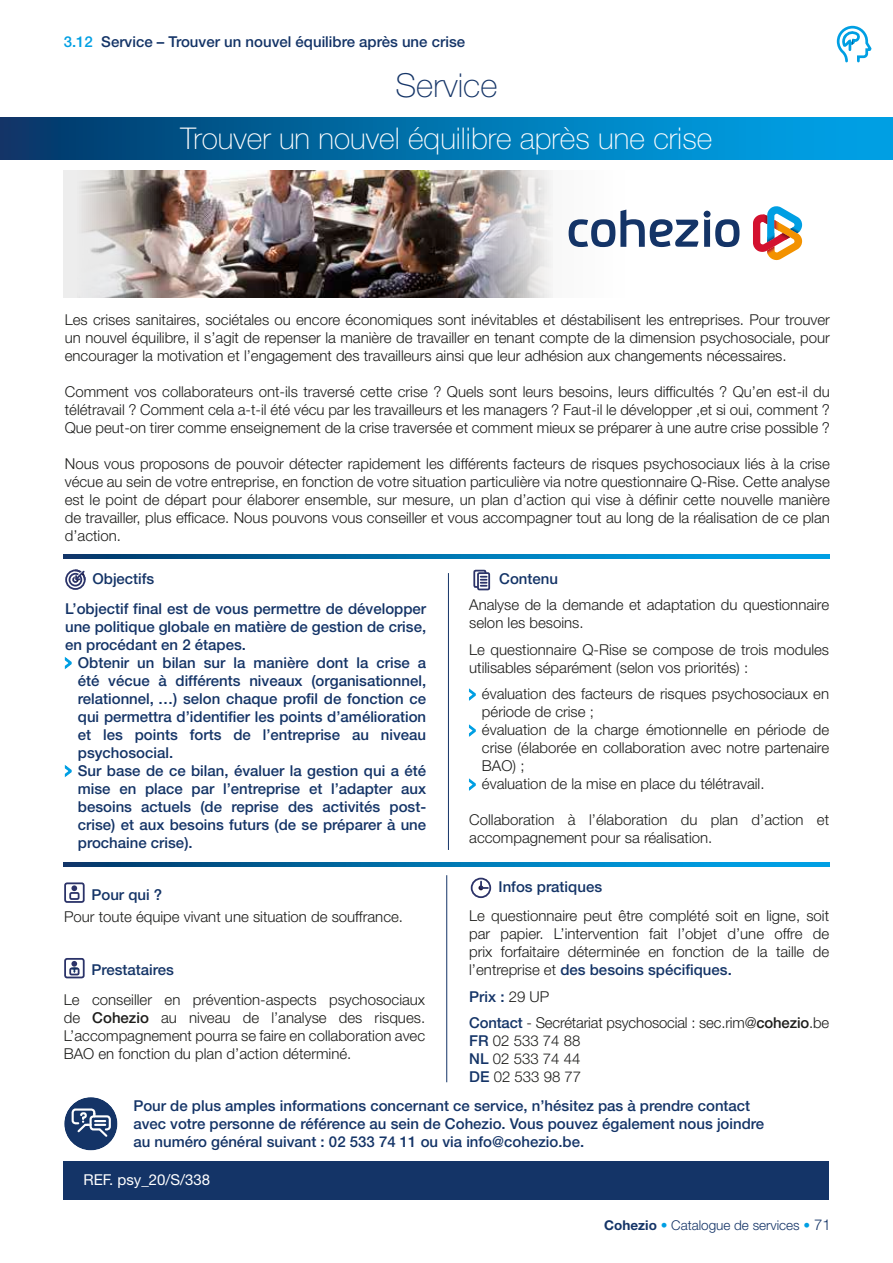
<style>
.page{position:relative;width:893px;height:1263px;background:#fff}
.page>*{position:absolute;margin:0;border:0;box-sizing:border-box;transform-origin:0 0}
.t1{font:100 33px "Helvetica Neue LT Std";color:#143467}
.t2{font:100 30px "Helvetica Neue LT Std";color:#fff}
.t3{font:300 15px/18px "Helvetica Neue LT Std";color:#1d1d1b;text-align:justify}
.t4{font:500 15px/18px "Helvetica Neue LT Std";color:#143467}
.t5{font:15px "Helvetica Neue LT Std";color:#fff}
.t6{font:300 13.5px "Helvetica Neue LT Std";color:#143467}
.s1{color:#009fe3}
.s2{font-stretch:condensed;font-size:18px;color:#009fe3}
.s3{font-weight:500}
.s4{font-weight:500;font-stretch:condensed;font-size:18px;color:#009fe3}
.s5{font-weight:500;color:#143467}
.s6{font-weight:700}
.s7{font-size:15px}
</style>
<div class="page">
<div style="left:64px;top:1097px;width:53px;height:53px;background:#143467;border-radius:50%"></div>
<div style="left:90px;top:1115px;width:21px;height:15px;border:2px solid #fff;border-radius:3px"></div>
<svg style="left:71px;top:1108px;width:34px;height:26px"></svg>
<div style="left:0;top:117px;width:893px;height:43px;background:linear-gradient(to right,#033a6a,#00aaf0)"></div>
<div style="left:64px;top:1161px;width:765px;height:38px;background:#143467"></div>
<svg style="left:836px;top:25px;width:36px;height:38px"></svg>
<img style="left:74px;top:170px;width:478px;height:128px">
<svg style="left:64px;top:554px;width:765px;height:5px"></svg>
<svg style="left:64px;top:863px;width:765px;height:4px"></svg>
<hr style="left:448px;top:573px;width:1px;height:277px;background:#143467">
<hr style="left:446px;top:875px;width:1px;height:207px;background:#143467">
<svg style="left:475px;top:569px;width:16px;height:22px"></svg>
<div style="left:473px;top:570px;width:13px;height:18px;border:2px solid #fff"></div>
<svg style="left:478px;top:573px;width:11px;height:16px"></svg>
<div style="left:477px;top:572px;width:13px;height:18px;border:2px solid #2b3369"></div>
<svg style="left:481px;top:576px;width:6px;height:11px"></svg>
<svg style="left:66px;top:572px;width:18px;height:17px"></svg>
<div style="left:65px;top:569px;width:21px;height:21px;border:2px solid #2b3369;border-radius:50%"></div>
<div style="left:69px;top:573px;width:13px;height:13px;border:2px solid #2b3369;border-radius:50%"></div>
<div style="left:72px;top:576px;width:7px;height:7px;border:2px solid #fff;border-radius:50%"></div>
<svg style="left:73px;top:569px;width:13px;height:12px"></svg>
<svg style="left:470px;top:877px;width:22px;height:22px"></svg>
<svg style="left:478px;top:880px;width:12px;height:10px"></svg>
<div style="left:471px;top:878px;width:20px;height:20px;border:2px solid #fff;border-radius:50%"></div>
<div style="left:64px;top:958px;width:21px;height:20px;border:2px solid #2b3369;border-radius:2px"></div>
<div style="left:69px;top:967px;width:11px;height:8px;border:2px solid #2b3369"></div>
<svg style="left:71px;top:961px;width:6px;height:12px"></svg>
<div style="left:64px;top:882px;width:21px;height:21px;border:2px solid #2b3369;border-radius:2px"></div>
<div style="left:69px;top:892px;width:11px;height:8px;border:2px solid #2b3369"></div>
<svg style="left:71px;top:885px;width:6px;height:6px"></svg>
<svg style="left:753px;top:206px;width:49px;height:54px"></svg>
<svg style="left:569px;top:210px;width:170px;height:37px"></svg>
<p class="t4" style="left:64px;top:32px;width:403px"><span class="s1">3.12</span> Service – Trouver un nouvel équilibre après une crise</p>
<h1 class="t1" style="left:395px;top:66px;width:104px">Service</h1>
<h2 class="t2" style="left:181px;top:121px;width:533px">Trouver un nouvel équilibre après une crise</h2>
<p class="t3" style="left:65px;top:310px;width:767px">Les crises sanitaires, sociétales ou encore économiques sont inévitables et déstabilisent les entreprises. Pour trouver un nouvel équilibre, il s’agit de repenser la manière de travailler en tenant compte de la dimension psychosociale, pour encourager la motivation et l’engagement des travailleurs ainsi que leur adhésion aux changements nécessaires.</p>
<p class="t3" style="left:65px;top:382px;width:767px">Comment vos collaborateurs ont-ils traversé cette crise ? Quels sont leurs besoins, leurs difficultés ? Qu’en est-il du télétravail ? Comment cela a-t-il été vécu par les travailleurs et les managers ? Faut-il le développer ,et si oui, comment ?<br>Que peut-on tirer comme enseignement de la crise traversée et comment mieux se préparer à une autre crise possible ?</p>
<p class="t3" style="left:65px;top:454px;width:767px">Nous vous proposons de pouvoir détecter rapidement les différents facteurs de risques psychosociaux liés à la crise vécue au sein de votre entreprise, en fonction de votre situation particulière via notre questionnaire Q-Rise. Cette analyse est le point de départ pour élaborer ensemble, sur mesure, un plan d’action qui vise à définir cette nouvelle manière de travailler, plus efficace. Nous pouvons vous conseiller et vous accompagner tout au long de la réalisation de ce plan d’action.</p>
<p class="t4" style="left:92px;top:569px;width:63px">Objectifs</p>
<p class="t4" style="left:499px;top:569px;width:60px">Contenu</p>
<p class="t4" style="left:65px;top:599px;width:363px">L’objectif final est de vous permettre de développer</p>
<p class="t4" style="left:65px;top:617px;width:363px">une politique globale en matière de gestion de crise,</p>
<p class="t4" style="left:65px;top:635px;width:182px">en procédant en 2 étapes.</p>
<p class="t4" style="left:65px;top:653px;width:363px"><span class="s2">&gt;</span> Obtenir un bilan sur la manière dont la crise a</p>
<p class="t4" style="left:78px;top:671px;width:350px">été vécue à différents niveaux (organisationnel,</p>
<p class="t4" style="left:78px;top:689px;width:350px">relationnel, …) selon chaque profil de fonction ce</p>
<p class="t4" style="left:78px;top:707px;width:350px">qui permettra d’identifier les points d’amélioration</p>
<p class="t4" style="left:78px;top:725px;width:350px">et les points forts de l’entreprise au niveau</p>
<p class="t4" style="left:78px;top:743px;width:97px">psychosocial.</p>
<p class="t4" style="left:65px;top:761px;width:363px"><span class="s2">&gt;</span> Sur base de ce bilan, évaluer la gestion qui a été</p>
<p class="t4" style="left:78px;top:779px;width:350px">mise en place par l’entreprise et l’adapter aux</p>
<p class="t4" style="left:78px;top:797px;width:350px">besoins actuels (de reprise des activités post-</p>
<p class="t4" style="left:78px;top:815px;width:350px">crise) et aux besoins futurs (de se préparer à une</p>
<p class="t4" style="left:78px;top:833px;width:116px">prochaine crise).</p>
<p class="t4" style="left:91px;top:886px;width:72px">Pour qui ?</p>
<p class="t3" style="left:64px;top:907px;width:340px">Pour toute équipe vivant une situation de souffrance.</p>
<p class="t4" style="left:91px;top:960px;width:84px">Prestataires</p>
<p class="t3" style="left:64px;top:990px;width:363px">Le conseiller en prévention-aspects psychosociaux de <span class="s3">Cohezio</span> au niveau de l’analyse des risques.<br>L’accompagnement pourra se faire en collaboration avec BAO en fonction du plan d’action déterminé.</p>
<p class="t3" style="left:469px;top:595px;width:361px">Analyse de la demande et adaptation du questionnaire selon les besoins.</p>
<p class="t3" style="left:469px;top:640px;width:361px">Le questionnaire Q-Rise se compose de trois modules utilisables séparément (selon vos priorités) :</p>
<p class="t3" style="left:469px;top:684px;width:361px"><span class="s4">&gt;</span> évaluation des facteurs de risques psychosociaux en</p>
<p class="t3" style="left:482px;top:702px;width:113px">période de crise ;</p>
<p class="t3" style="left:469px;top:720px;width:361px"><span class="s4">&gt;</span> évaluation de la charge émotionnelle en période de</p>
<p class="t3" style="left:482px;top:738px;width:349px">crise (élaborée en collaboration avec notre partenaire</p>
<p class="t3" style="left:482px;top:756px;width:44px">BAO) ;</p>
<p class="t3" style="left:469px;top:774px;width:297px"><span class="s4">&gt;</span> évaluation de la mise en place du télétravail.</p>
<p class="t3" style="left:469px;top:810px;width:361px">Collaboration à l’élaboration du plan d’action et accompagnement pour sa réalisation.</p>
<p class="t4" style="left:498px;top:877px;width:105px">Infos pratiques</p>
<p class="t3" style="left:469px;top:907px;width:361px">Le questionnaire peut être complété soit en ligne, soit par papier. L’intervention fait l’objet d’une offre de prix forfaitaire déterminée en fonction de la taille de l’entreprise et <span class="s5">des besoins spécifiques.</span></p>
<p class="t3" style="left:469px;top:984px;width:361px;line-height:25.5px"><span class="s5">Prix :</span> 29 UP<br><span class="s5">Contact</span> - Secrétariat psychosocial : sec.rim@<span class="s3">cohezio</span>.be</p>
<p class="t3" style="left:469px;top:1031px;width:114px"><span class="s5">FR</span> 02 533 74 88<br><span class="s5">NL</span> 02 533 74 44<br><span class="s5">DE</span> 02 533 98 77</p>
<p class="t4" style="left:133px;top:1097px;width:632px">Pour de plus amples informations concernant ce service, n’hésitez pas à prendre contact avec votre personne de référence au sein de Cohezio. Vous pouvez également nous joindre au numéro général suivant : 02 533 74 11 ou via info@cohezio.be.</p>
<p class="t5" style="left:83px;top:1171px;width:128px">REF. psy_20/S/338</p>
<p class="t6" style="left:604px;top:1217px;width:228px"><span class="s6">Cohezio</span> <span class="s1">•</span> Catalogue de services <span class="s1">•</span> <span class="s7">71</span></p>
</div>
